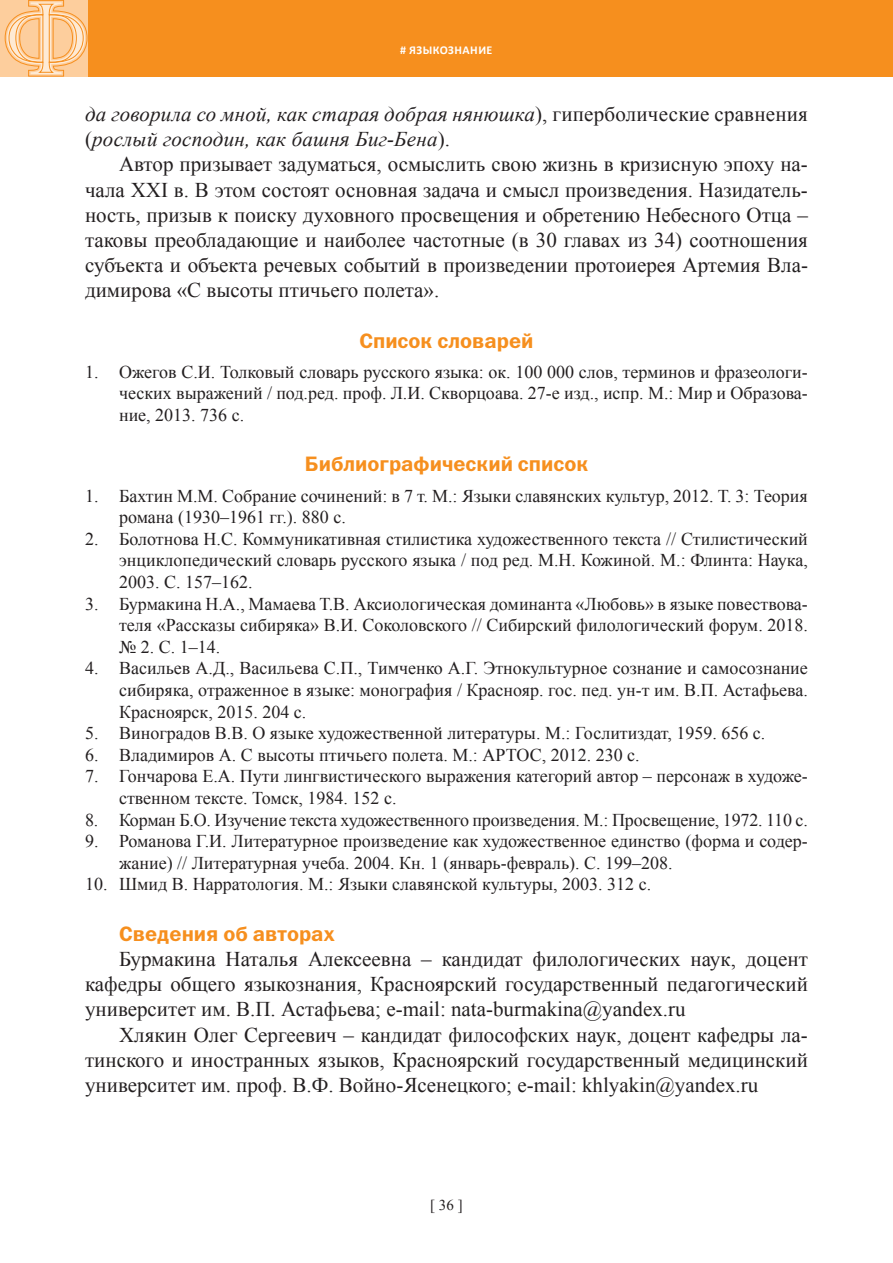
<style>
.page{position:relative;width:893px;height:1263px;background:#fff}
.page>*{position:absolute;margin:0;border:0;box-sizing:border-box;transform-origin:0 0}
.t1{font:21px/25.2px "Times New Roman";color:#231f20;text-align:justify}
.t2{font:italic 21px/25.2px "Times New Roman";letter-spacing:.01em;color:#231f20}
.t3{font:21px "ez Franklin Goth Demi";color:#f68f1e}
.t4{font:18px/21.6px "Times New Roman";color:#231f20;text-align:justify}
.t5{font:15px "Times New Roman";color:#231f20}
.t6{font:700 12px "Calibri";letter-spacing:.04em;color:#fff}
.s1{font-style:normal}
</style>
<div class="page">
<div style="left:0;top:0;width:893px;height:77px;background:#f68f1e"></div>
<div style="left:0;top:0;width:88px;height:77px;background:#fdce9d"></div>
<svg style="left:4px;top:0;width:84px;height:77px"></svg>
<p class="t6" style="left:400px;top:43px;width:94px"># ЯЗЫКОЗНАНИЕ</p>
<p class="t2" style="left:85px;top:101px;width:724px">да говорила со мной, как старая добрая нянюшка<span class="s1">), гиперболические сравнения (</span>рослый господин, как башня Биг-Бена<span class="s1">).</span></p>
<p class="t1" style="left:85px;top:151px;width:724px;text-indent:34px">Автор призывает задуматься, осмыслить свою жизнь в кризисную эпоху на&shy;чала ХХI в. В этом состоят основная задача и смысл произведения. Назидатель&shy;ность, призыв к поиску духовного просвещения и обретению Небесного Отца – таковы преобладающие и наиболее частотные (в 30 главах из 34) соотношения субъекта и объекта речевых событий в произведении протоиерея Артемия Вла&shy;димирова «С высоты птичьего полета».</p>
<p class="t3" style="left:359px;top:329px;width:176px">Список словарей</p>
<p class="t4" style="left:119px;top:361px;width:690px;text-indent:-34px">1. Ожегов С.И. Толковый словарь русского языка: ок. 100 000 слов, терминов и фразеологи&shy;ческих выражений / под.ред. проф. Л.И. Скворцоава. 27-е изд., испр. М.: Мир и Образова&shy;ние, 2013. 736 с.</p>
<p class="t3" style="left:305px;top:452px;width:285px">Библиографический список</p>
<p class="t4" style="left:119px;top:484px;width:690px;text-indent:-34px">1. Бахтин М.М. Собрание сочинений: в 7 т. М.: Языки славянских культур, 2012. Т. 3: Теория романа (1930–1961 гг.). 880 с.</p>
<p class="t4" style="left:119px;top:528px;width:690px;text-indent:-34px">2. Болотнова Н.С. Коммуникативная стилистика художественного текста // Стилистический энциклопедический словарь русского языка / под ред. М.Н. Кожиной. М.: Флинта: Наука, 2003. С. 157–162.</p>
<p class="t4" style="left:119px;top:592px;width:690px;text-indent:-34px">3. Бурмакина Н.А., Мамаева Т.В. Аксиологическая доминанта «Любовь» в языке повествова&shy;теля «Рассказы сибиряка» В.И. Соколовского // Сибирский филологический форум. 2018. № 2. С. 1–14.</p>
<p class="t4" style="left:119px;top:657px;width:690px;text-indent:-34px">4. Васильев А.Д., Васильева С.П., Тимченко А.Г. Этнокультурное сознание и самосознание сибиряка, отраженное в языке: монография / Краснояр. гос. пед. ун-т им. В.П. Астафьева.<br>Красноярск, 2015. 204 с.</p>
<p class="t4" style="left:85px;top:722px;width:682px">5. Виноградов В.В. О языке художественной литературы. М.: Гослитиздат, 1959. 656 с.</p>
<p class="t4" style="left:85px;top:744px;width:556px">6. Владимиров А. С высоты птичьего полета. М.: АРТОС, 2012. 230 с.</p>
<p class="t4" style="left:119px;top:765px;width:690px;text-indent:-34px">7. Гончарова Е.А. Пути лингвистического выражения категорий автор – персонаж в художе&shy;ственном тексте. Томск, 1984. 152 с.</p>
<p class="t4" style="left:85px;top:808px;width:724px">8. Корман Б.О. Изучение текста художественного произведения. М.: Просвещение, 1972. 110 с.</p>
<p class="t4" style="left:119px;top:830px;width:690px;text-indent:-34px">9. Романова Г.И. Литературное произведение как художественное единство (форма и содер&shy;жание) // Литературная учеба. 2004. Кн. 1 (январь-февраль). С. 199–208.</p>
<p class="t4" style="left:85px;top:873px;width:568px">10. Шмид B. Нарратология. М.: Языки славянской культуры, 2003. 312 с.</p>
<p class="t3" style="left:119px;top:922px;width:217px">Сведения об авторах</p>
<p class="t1" style="left:85px;top:946px;width:724px;text-indent:34px">Бурмакина Наталья Алексеевна – кандидат филологических наук, доцент кафедры общего языкознания, Красноярский государственный педагогический университет им. В.П. Астафьева; e-mail: nata-burmakina@yandex.ru</p>
<p class="t1" style="left:85px;top:1022px;width:724px;text-indent:34px">Хлякин Олег Сергеевич – кандидат философских наук, доцент кафедры ла&shy;тинского и иностранных языков, Красноярский государственный медицинский университет им. проф. В.Ф. Войно-Ясенецкого; e-mail: khlyakin@yandex.ru</p>
<p class="t5" style="left:430px;top:1194px;width:34px">[ 36 ]</p>
</div>
